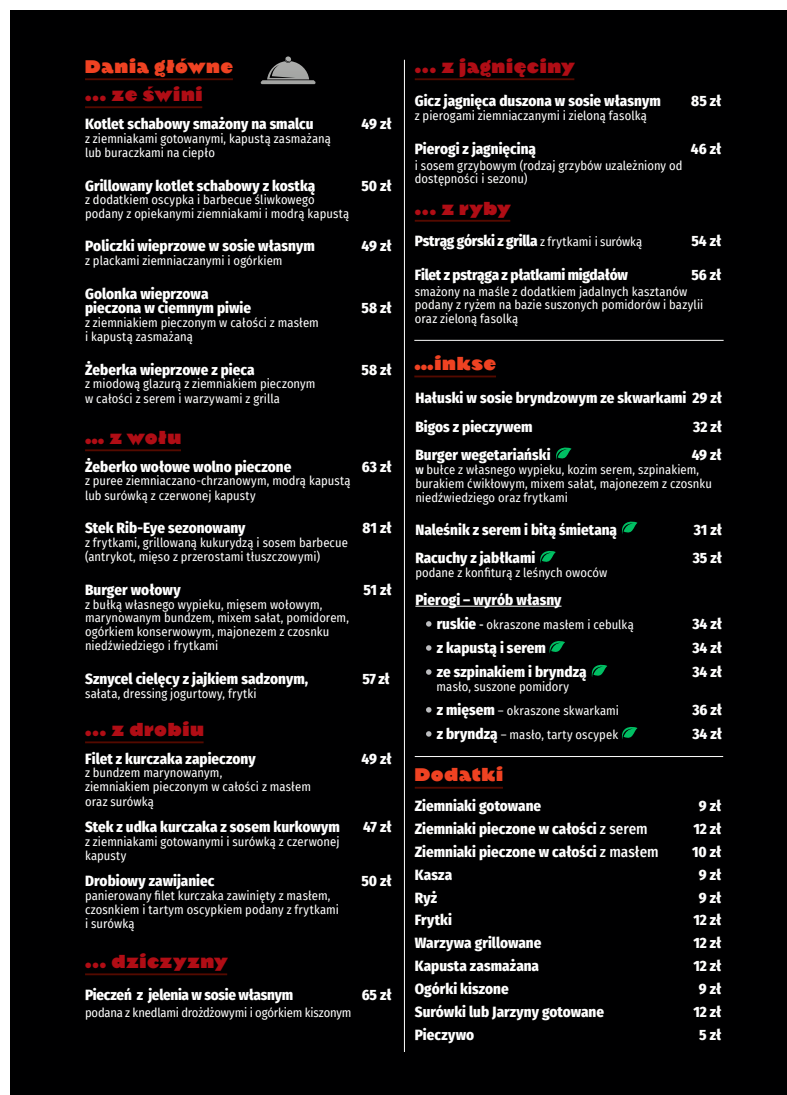
<style>
.page{position:relative;width:787px;height:1095px;background:#fff}
.page>*{position:absolute;margin:0;border:0;box-sizing:border-box;transform-origin:0 0}
.t1{font:900 18.75px "Magiel";letter-spacing:.065em;color:#b00d15}
.t2{font:900 18.75px "Magiel";letter-spacing:.06em;color:#ef4222}
.t3{font:800 15px/14.4px "Fira Sans Condensed";color:#fff}
.t4{font:800 15px "Fira Sans Condensed";letter-spacing:-.02em;color:#fff}
.t5{font:12.5px/14px "Fira Sans Condensed";letter-spacing:.005em;color:#fff}
.t6{font:12.5px "Fira Sans Condensed";letter-spacing:-.015em;color:#fff}
.s1{font-weight:400;font-size:12.5px}
.s2{font-weight:500}
.s3{font-weight:800;font-size:15px}
</style>
<div class="page">
<div style="left:11px;top:11px;width:776px;height:1084px;background:#000001"></div>
<hr style="left:85px;top:106px;width:117px;height:2px;background:#540a00">
<hr style="left:85px;top:449px;width:96px;height:2px;background:#540a00">
<hr style="left:85px;top:741px;width:119px;height:2px;background:#540a00">
<hr style="left:85px;top:973px;width:142px;height:2px;background:#540a00">
<hr style="left:85px;top:78px;width:148px;height:2px;background:#540a00">
<hr style="left:404px;top:60px;width:1px;height:992px;background:#fff">
<hr style="left:414px;top:340px;width:309px;height:1px;background:#fff">
<hr style="left:415px;top:756px;width:308px;height:1px;background:#fff">
<hr style="left:415px;top:787px;width:88px;height:2px;background:#540a00">
<hr style="left:414px;top:376px;width:82px;height:1px;background:#540a00">
<hr style="left:415px;top:78px;width:159px;height:2px;background:#540a00">
<hr style="left:415px;top:220px;width:95px;height:2px;background:#540a00">
<hr style="left:415px;top:606px;width:146px;height:1px;background:#fff">
<svg style="left:426px;top:621px;width:5px;height:6px"></svg>
<svg style="left:426px;top:645px;width:5px;height:6px"></svg>
<svg style="left:426px;top:669px;width:5px;height:6px"></svg>
<svg style="left:426px;top:707px;width:5px;height:6px"></svg>
<svg style="left:426px;top:731px;width:5px;height:6px"></svg>
<svg style="left:261px;top:56px;width:54px;height:28px"></svg>
<svg style="left:556px;top:447px;width:15px;height:13px"></svg>
<svg style="left:622px;top:521px;width:15px;height:13px"></svg>
<svg style="left:540px;top:550px;width:15px;height:13px"></svg>
<svg style="left:549px;top:641px;width:16px;height:12px"></svg>
<svg style="left:591px;top:664px;width:16px;height:13px"></svg>
<svg style="left:622px;top:727px;width:15px;height:12px"></svg>
<p class="t2" style="left:85px;top:54px;width:149px">Dania główne</p>
<p class="t1" style="left:85px;top:82px;width:119px">... ze świni</p>
<p class="t3" style="left:85px;top:115px;width:230px">Kotlet schabowy smażony na smalcu</p>
<p class="t3" style="left:361px;top:115px;width:32px">49 zł</p>
<p class="t5" style="left:85px;top:131px;width:247px;line-height:14.4px">z ziemniakami gotowanymi, kapustą zasmażaną lub buraczkami na ciepło</p>
<p class="t3" style="left:85px;top:177px;width:232px">Grillowany kotlet schabowy z kostką</p>
<p class="t3" style="left:361px;top:177px;width:32px">50 zł</p>
<p class="t5" style="left:85px;top:193px;width:266px">z dodatkiem oscypka i barbecue śliwkowego podany z opiekanymi ziemniakami i modrą kapustą</p>
<p class="t3" style="left:85px;top:238px;width:231px">Policzki wieprzowe w sosie własnym</p>
<p class="t3" style="left:361px;top:238px;width:32px">49 zł</p>
<p class="t5" style="left:85px;top:253px;width:199px">z plackami ziemniaczanymi i ogórkiem</p>
<p class="t3" style="left:85px;top:285px;width:167px">Golonka wieprzowa pieczona w ciemnym piwie</p>
<p class="t3" style="left:361px;top:299px;width:32px">58 zł</p>
<p class="t5" style="left:85px;top:315px;width:235px;line-height:14.4px">z ziemniakiem pieczonym w całości z masłem i kapustą zasmażaną</p>
<p class="t3" style="left:85px;top:361px;width:171px">Żeberka wieprzowe z pieca</p>
<p class="t3" style="left:361px;top:361px;width:32px">58 zł</p>
<p class="t5" style="left:85px;top:376px;width:232px;line-height:14.4px">z miodową glazurą z ziemniakiem pieczonym w całości z serem i warzywami z grilla</p>
<p class="t1" style="left:85px;top:425px;width:97px">… z wołu</p>
<p class="t3" style="left:85px;top:458px;width:208px">Żeberko wołowe wolno pieczone</p>
<p class="t3" style="left:362px;top:458px;width:31px">63 zł</p>
<p class="t5" style="left:85px;top:473px;width:267px;line-height:14.4px">z puree ziemniaczano-chrzanowym, modrą kapustą lub surówką z czerwonej kapusty</p>
<p class="t3" style="left:85px;top:520px;width:162px">Stek Rib-Eye sezonowany</p>
<p class="t3" style="left:362px;top:520px;width:31px">81 zł</p>
<p class="t5" style="left:85px;top:535px;width:264px;line-height:14.4px">z frytkami, grillowaną kukurydzą i sosem barbecue (antrykot, mięso z przerostami tłuszczowymi)</p>
<p class="t3" style="left:85px;top:581px;width:97px">Burger wołowy</p>
<p class="t3" style="left:363px;top:581px;width:30px">51 zł</p>
<p class="t5" style="left:85px;top:597px;width:265px">z bułką własnego wypieku, mięsem wołowym, marynowanym bundzem, mixem sałat, pomidorem, ogórkiem konserwowym, majonezem z czosnku niedźwiedziego i frytkami</p>
<p class="t3" style="left:85px;top:670px;width:225px">Sznycel cielęcy z jajkiem sadzonym,</p>
<p class="t3" style="left:362px;top:670px;width:29px">57 zł</p>
<p class="t5" style="left:85px;top:686px;width:173px">sałata, dressing jogurtowy, frytki</p>
<p class="t1" style="left:85px;top:717px;width:120px">... z drobiu</p>
<p class="t3" style="left:85px;top:750px;width:172px">Filet z kurczaka zapieczony</p>
<p class="t3" style="left:361px;top:750px;width:32px">49 zł</p>
<p class="t5" style="left:85px;top:766px;width:227px">z bundzem marynowanym,<br>ziemniakiem pieczonym w całości z masłem oraz surówką</p>
<p class="t3" style="left:85px;top:818px;width:256px">Stek z udka kurczaka z sosem kurkowym</p>
<p class="t3" style="left:363px;top:818px;width:30px">47 zł</p>
<p class="t5" style="left:85px;top:834px;width:256px;line-height:14.4px">z ziemniakami gotowanymi i surówką z czerwonej kapusty</p>
<p class="t3" style="left:85px;top:873px;width:131px">Drobiowy zawijaniec</p>
<p class="t3" style="left:361px;top:873px;width:32px">50 zł</p>
<p class="t5" style="left:85px;top:888px;width:255px">panierowany filet kurczaka zawinięty z masłem, czosnkiem i tartym oscypkiem podany z frytkami i surówką</p>
<p class="t1" style="left:85px;top:949px;width:144px">... dziczyzny</p>
<p class="t4" style="left:85px;top:981px;width:210px">Pieczeń z jelenia w sosie własnym</p>
<p class="t3" style="left:362px;top:986px;width:32px">65 zł</p>
<p class="t6" style="left:85px;top:1003px;width:268px">podana z knedlami drożdżowymi i ogórkiem kiszonym</p>
<p class="t1" style="left:415px;top:54px;width:161px">... z jagnięciny</p>
<p class="t3" style="left:415px;top:93px;width:247px">Gicz jagnięca duszona w sosie własnym</p>
<p class="t3" style="left:691px;top:93px;width:32px">85 zł</p>
<p class="t5" style="left:415px;top:109px;width:234px">z pierogami ziemniaczanymi i zieloną fasolką</p>
<p class="t3" style="left:415px;top:140px;width:123px">Pierogi z jagnięciną</p>
<p class="t3" style="left:691px;top:140px;width:32px">46 zł</p>
<p class="t5" style="left:415px;top:158px;width:269px">i sosem grzybowym (rodzaj grzybów uzależniony od dostępności i sezonu)</p>
<p class="t1" style="left:415px;top:196px;width:97px">... z ryby</p>
<p class="t4" style="left:415px;top:228px;width:229px">Pstrąg górski z grilla <span class="s1">z frytkami i surówką</span></p>
<p class="t3" style="left:691px;top:233px;width:31px">54 zł</p>
<p class="t4" style="left:415px;top:261px;width:214px">Filet z pstrąga z płatkami migdałów</p>
<p class="t3" style="left:691px;top:266px;width:31px">56 zł</p>
<p class="t5" style="left:415px;top:284px;width:290px">smażony na maśle z dodatkiem jadalnych kasztanów podany z ryżem na bazie suszonych pomidorów i bazylii oraz zieloną fasolką</p>
<p class="t2" style="left:414px;top:351px;width:83px">…inkse</p>
<p class="t3" style="left:415px;top:389px;width:308px">Hałuski w sosie bryndzowym ze skwarkami 29 zł</p>
<p class="t3" style="left:415px;top:419px;width:119px">Bigos z pieczywem</p>
<p class="t3" style="left:693px;top:419px;width:30px">32 zł</p>
<p class="t3" style="left:415px;top:447px;width:137px">Burger wegetariański</p>
<p class="t3" style="left:691px;top:447px;width:32px">49 zł</p>
<p class="t5" style="left:415px;top:462px;width:298px"><span class="s2">w</span> bułce z własnego wypieku, kozim serem, szpinakiem, burakiem ćwikłowym, mixem sałat, majonezem z czosnku niedźwiedziego oraz frytkami</p>
<p class="t3" style="left:415px;top:521px;width:203px">Naleśnik z serem i bitą śmietaną</p>
<p class="t3" style="left:693px;top:521px;width:30px">31 zł</p>
<p class="t3" style="left:415px;top:550px;width:121px">Racuchy z jabłkami</p>
<p class="t3" style="left:692px;top:550px;width:31px">35 zł</p>
<p class="t5" style="left:415px;top:565px;width:193px">podane z konfiturą z leśnych owoców</p>
<p class="t3" style="left:415px;top:591px;width:148px">Pierogi – wyrób własny</p>
<p class="t5" style="left:436px;top:617px;width:199px"><span class="s3">ruskie</span> <span class="s2">-</span> okraszone masłem i cebulką</p>
<p class="t3" style="left:692px;top:615px;width:31px">34 zł</p>
<p class="t3" style="left:436px;top:640px;width:111px">z kapustą i serem</p>
<p class="t3" style="left:692px;top:640px;width:31px">34 zł</p>
<p class="t3" style="left:436px;top:664px;width:152px">ze szpinakiem i bryndzą</p>
<p class="t3" style="left:692px;top:664px;width:31px">34 zł</p>
<p class="t5" style="left:436px;top:679px;width:134px">masło, suszone pomidory</p>
<p class="t5" style="left:436px;top:703px;width:184px"><span class="s3">z mięsem</span> – okraszone skwarkami</p>
<p class="t3" style="left:692px;top:701px;width:31px">36 zł</p>
<p class="t5" style="left:436px;top:727px;width:183px"><span class="s3">z bryndzą</span> – masło, tarty oscypek</p>
<p class="t3" style="left:692px;top:725px;width:31px">34 zł</p>
<p class="t2" style="left:415px;top:763px;width:90px">Dodatki</p>
<p class="t3" style="left:415px;top:798px;width:128px">Ziemniaki gotowane</p>
<p class="t3" style="left:699px;top:798px;width:24px">9 zł</p>
<p class="t3" style="left:415px;top:820px;width:234px">Ziemniaki pieczone w całości <span class="s2">z serem</span></p>
<p class="t3" style="left:693px;top:820px;width:30px">12 zł</p>
<p class="t3" style="left:415px;top:843px;width:245px">Ziemniaki pieczone w całości <span class="s2">z masłem</span></p>
<p class="t3" style="left:692px;top:843px;width:31px">10 zł</p>
<p class="t3" style="left:415px;top:866px;width:39px">Kasza</p>
<p class="t3" style="left:699px;top:866px;width:24px">9 zł</p>
<p class="t3" style="left:415px;top:889px;width:24px">Ryż</p>
<p class="t3" style="left:699px;top:889px;width:24px">9 zł</p>
<p class="t3" style="left:415px;top:912px;width:39px">Frytki</p>
<p class="t3" style="left:693px;top:912px;width:30px">12 zł</p>
<p class="t3" style="left:415px;top:935px;width:128px">Warzywa grillowane</p>
<p class="t3" style="left:693px;top:935px;width:30px">12 zł</p>
<p class="t3" style="left:415px;top:957px;width:126px">Kapusta zasmażana</p>
<p class="t3" style="left:693px;top:957px;width:30px">12 zł</p>
<p class="t3" style="left:415px;top:980px;width:96px">Ogórki kiszone</p>
<p class="t3" style="left:699px;top:980px;width:24px">9 zł</p>
<p class="t3" style="left:415px;top:1003px;width:191px">Surówki lub Jarzyny gotowane</p>
<p class="t3" style="left:693px;top:1003px;width:30px">12 zł</p>
<p class="t3" style="left:415px;top:1026px;width:61px">Pieczywo</p>
<p class="t3" style="left:699px;top:1026px;width:24px">5 zł</p>
</div>
